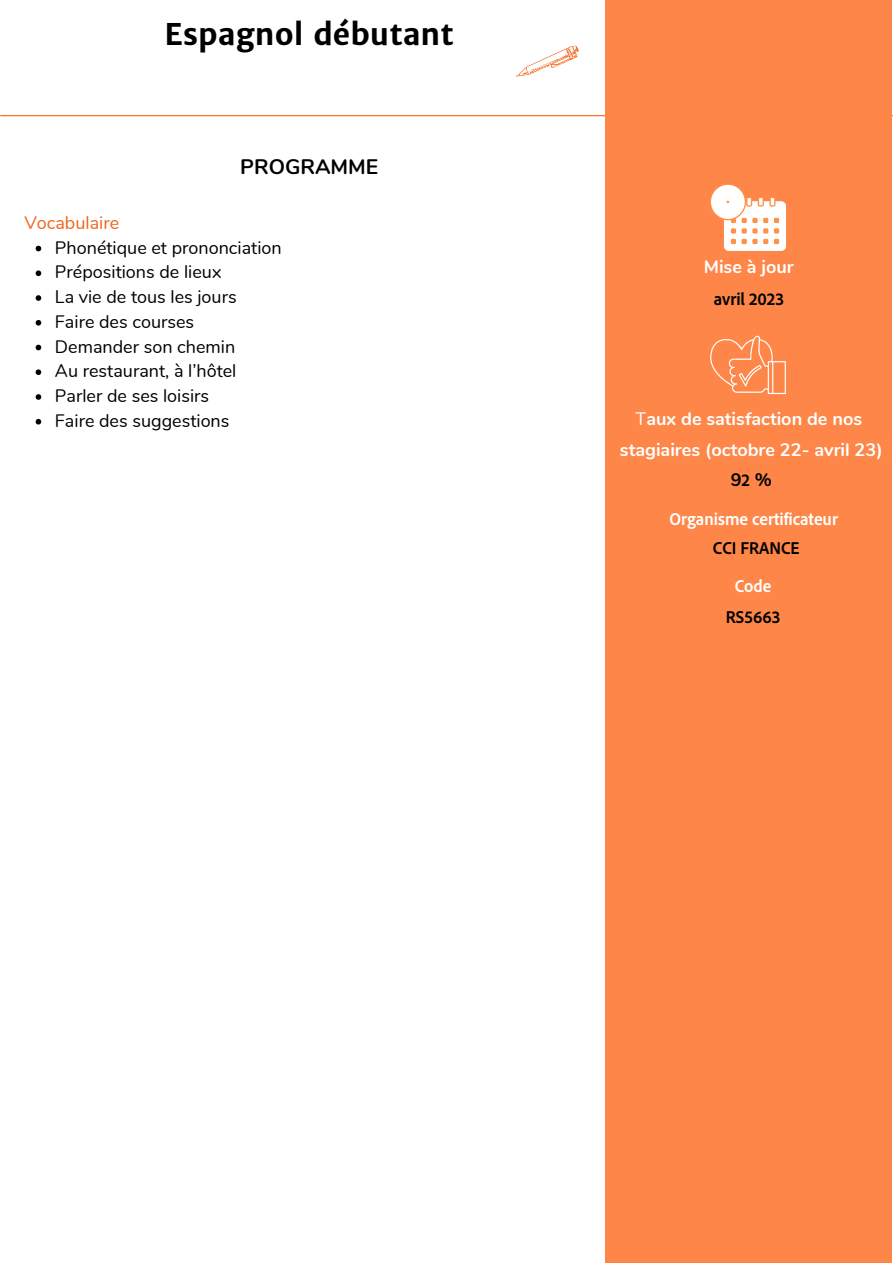
<style>
.page{position:relative;width:893px;height:1264px;background:#fff}
.page>*{position:absolute;margin:0;border:0;box-sizing:border-box;transform-origin:0 0}
.t1{font:700 30px "Merriweather Sans";color:#000}
.t2{font:700 21px "Nunito";color:#000}
.t3{font:18px/24.8px "Nunito";color:#000}
.t4{font:700 18px/30.3px "Nunito";color:#fff;text-align:center}
.t5{font:700 semi-condensed 18px "Adobe Clean";color:#fff}
.t6{font:700 semi-condensed 18px "Adobe Clean";color:#000}
.t7{font:18px "Nunito";color:#f26419}
.s1{font-weight:400}
.s2{color:#000}
.s3{font-family:"Adobe Clean";font-stretch:semi-condensed;color:#000}
</style>
<div class="page">
<hr style="left:1px;top:115px;width:891px;height:1px;background:#f26419">
<div style="left:605px;top:0;width:287px;height:1262px;background:#fd8648"></div>
<svg style="left:516px;top:45px;width:63px;height:32px"></svg>
<svg style="left:36px;top:246px;width:5px;height:5px"></svg>
<svg style="left:36px;top:270px;width:5px;height:6px"></svg>
<svg style="left:36px;top:295px;width:5px;height:6px"></svg>
<svg style="left:36px;top:320px;width:5px;height:5px"></svg>
<svg style="left:36px;top:345px;width:5px;height:5px"></svg>
<svg style="left:36px;top:369px;width:5px;height:6px"></svg>
<svg style="left:36px;top:394px;width:5px;height:6px"></svg>
<svg style="left:36px;top:419px;width:5px;height:5px"></svg>
<svg style="left:710px;top:184px;width:76px;height:67px"></svg>
<svg style="left:710px;top:335px;width:75px;height:59px"></svg>
<h1 class="t1" style="left:165px;top:15px;width:290px">Espagnol débutant</h1>
<p class="t7" style="left:24px;top:211px;width:96px">Vocabulaire</p>
<p class="t2" style="left:240px;top:152px;width:139px">PROGRAMME</p>
<p class="t3" style="left:55px;top:235px;width:228px">Phonétique et prononciation<br>Prépositions de lieux<br>La vie de tous les jours<br>Faire des courses<br>Demander son chemin<br>Au restaurant, à l’hôtel<br>Parler de ses loisirs<br>Faire des suggestions</p>
<p class="t4" style="left:703px;top:252px;width:91px">Mise à jour</p>
<p class="t6" style="left:713px;top:288px;width:72px">avril 2023</p>
<p class="t4" style="left:620px;top:404px;width:264px"><span class="s1">T</span>aux de satisfaction de nos stagiaires (octobre 22- avril 23)<br><span class="s2">9</span><span class="s3">2</span> <span class="s2">%</span></p>
<p class="t5" style="left:669px;top:508px;width:170px">Organisme certificateur</p>
<p class="t6" style="left:713px;top:536px;width:88px">CCI FRANCE</p>
<p class="t5" style="left:734px;top:575px;width:38px">Code</p>
<p class="t6" style="left:725px;top:605px;width:56px">RS5663</p>
</div>
